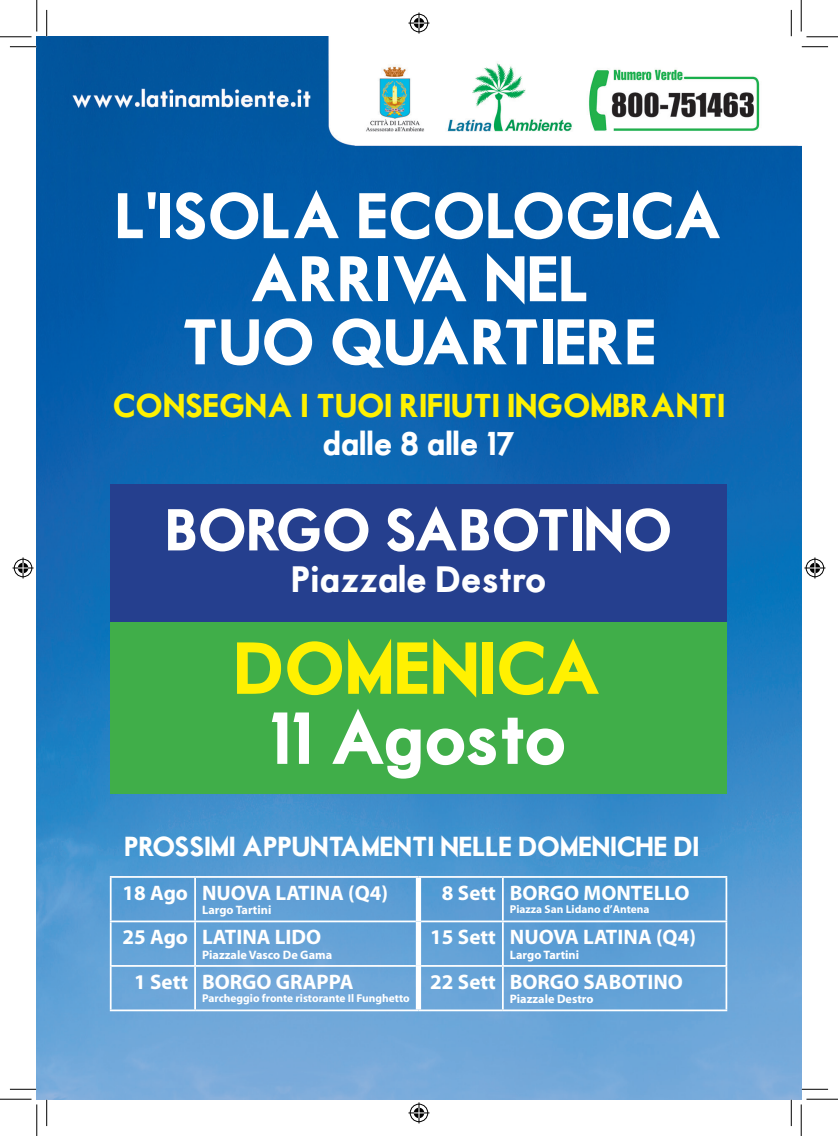
<style>
.page{position:relative;width:838px;height:1136px;background:#fff}
.page>*{position:absolute;margin:0;border:0;box-sizing:border-box;transform-origin:0 0}
.t1{font:70px "Motor Oil 1937 M54";color:#fff101}
.t2{font:70px "Motor Oil 1937 M54";letter-spacing:-.02em;color:#fff}
.t3{font:61.25px/63px "Motor Oil 1937 M54";color:#fff;text-align:center}
.t4{font:56.18px "Motor Oil 1937 M54";color:#fff}
.t5{font:35px "Motor Oil 1937 M54";color:#fff}
.t6{font:31.5px "Motor Oil 1937 M54";color:#fff101}
.t7{font:31.5px "Motor Oil 1937 M54";color:#fff}
.t8{font:26.25px "Motor Oil 1937 M54";color:#fff}
.t9{font:700 21px "Myriad";color:#fff}
.t10{font:700 12.25px "Myriad";color:#fff}
.t11{font:700 11.38px "Myriad";color:#fff}
.s1{font-family:"Myriad";font-weight:700}
</style>
<div class="page">
<img style="left:37px;top:37px;width:764px;height:1061px">
<div style="left:111px;top:484px;width:616px;height:139px;background:#253f8e"></div>
<div style="left:111px;top:622px;width:616px;height:171px;background:#40ae49"></div>
<hr style="left:110px;top:875px;width:85px;height:2px;background:#fff">
<hr style="left:110px;top:877px;width:2px;height:43px;background:#fff">
<hr style="left:195px;top:875px;width:223px;height:2px;background:#fff">
<hr style="left:194px;top:877px;width:2px;height:43px;background:#fff">
<hr style="left:418px;top:875px;width:85px;height:2px;background:#fff">
<hr style="left:503px;top:875px;width:224px;height:2px;background:#fff">
<hr style="left:502px;top:877px;width:1px;height:43px;background:#fff">
<hr style="left:725px;top:877px;width:2px;height:43px;background:#fff">
<hr style="left:110px;top:920px;width:85px;height:2px;background:#fff">
<hr style="left:110px;top:922px;width:2px;height:42px;background:#fff">
<hr style="left:195px;top:920px;width:221px;height:2px;background:#fff">
<hr style="left:194px;top:922px;width:2px;height:42px;background:#fff">
<hr style="left:421px;top:920px;width:82px;height:2px;background:#fff">
<hr style="left:503px;top:920px;width:224px;height:2px;background:#fff">
<hr style="left:502px;top:922px;width:1px;height:42px;background:#fff">
<hr style="left:725px;top:922px;width:2px;height:42px;background:#fff">
<hr style="left:110px;top:964px;width:85px;height:2px;background:#fff">
<hr style="left:110px;top:966px;width:2px;height:43px;background:#fff">
<hr style="left:195px;top:964px;width:221px;height:2px;background:#fff">
<hr style="left:194px;top:966px;width:2px;height:43px;background:#fff">
<hr style="left:421px;top:964px;width:82px;height:2px;background:#fff">
<hr style="left:503px;top:964px;width:224px;height:2px;background:#fff">
<hr style="left:502px;top:966px;width:1px;height:43px;background:#fff">
<hr style="left:725px;top:966px;width:2px;height:43px;background:#fff">
<hr style="left:110px;top:1009px;width:85px;height:1px;background:#fff">
<hr style="left:195px;top:1009px;width:223px;height:1px;background:#fff">
<hr style="left:418px;top:1009px;width:85px;height:1px;background:#fff">
<hr style="left:503px;top:1009px;width:224px;height:1px;background:#fff">
<div style="left:416px;top:877px;width:5px;height:44px;background:#fff"></div>
<div style="left:416px;top:921px;width:5px;height:44px;background:#fff"></div>
<div style="left:416px;top:965px;width:5px;height:44px;background:#fff"></div>
<svg style="left:10px;top:46px;width:26px;height:1px"></svg>
<svg style="left:801px;top:46px;width:27px;height:1px"></svg>
<svg style="left:10px;top:1088px;width:26px;height:1px"></svg>
<svg style="left:801px;top:1088px;width:27px;height:1px"></svg>
<svg style="left:46px;top:10px;width:1px;height:26px"></svg>
<svg style="left:46px;top:1099px;width:1px;height:26px"></svg>
<svg style="left:790px;top:10px;width:1px;height:26px"></svg>
<svg style="left:790px;top:1099px;width:1px;height:26px"></svg>
<hr style="left:0;top:36px;width:32px;height:1px;background:#000">
<hr style="left:806px;top:36px;width:31px;height:1px;background:#000">
<hr style="left:0;top:1098px;width:32px;height:1px;background:#000">
<hr style="left:806px;top:1098px;width:31px;height:1px;background:#000">
<hr style="left:36px;top:0;width:1px;height:31px;background:#000">
<hr style="left:36px;top:1104px;width:1px;height:31px;background:#000">
<hr style="left:800px;top:0;width:1px;height:31px;background:#000">
<hr style="left:800px;top:1104px;width:1px;height:31px;background:#000">
<svg style="left:408px;top:13px;width:21px;height:21px"></svg>
<svg style="left:408px;top:1102px;width:21px;height:21px"></svg>
<svg style="left:13px;top:557px;width:21px;height:21px"></svg>
<svg style="left:804px;top:557px;width:21px;height:21px"></svg>
<h2 class="t3" style="left:115px;top:188px;width:609px">L<span class="s1">'</span>ISOLA ECOLOGICA<br>ARRIVA NEL<br>TUO QUARTIERE</h2>
<h3 class="t6" style="left:113px;top:391px;width:613px">CONSEGNA I TUOI RIFIUTI INGOMBRANTI</h3>
<h3 class="t7" style="left:322px;top:429px;width:195px">dalle 8 alle 17</h3>
<h3 class="t4" style="left:165px;top:505px;width:508px">BORGO SABOTINO</h3>
<h3 class="t5" style="left:291px;top:564px;width:257px">Piazzale Destro</h3>
<h1 class="t1" style="left:234px;top:637px;width:369px">DOMENICA</h1>
<h1 class="t2" style="left:269px;top:707px;width:300px">11 Agosto</h1>
<p class="t8" style="left:125px;top:835px;width:591px">PROSSIMI APPUNTAMENTI NELLE DOMENICHE DI :</p>
<p class="t9" style="left:123px;top:881px;width:267px">18 Ago NUOVA LATINA (Q4)</p>
<p class="t10" style="left:202px;top:903px;width:71px">Largo Tartini</p>
<p class="t9" style="left:442px;top:881px;width:249px">8 Sett BORGO MONTELLO</p>
<p class="t11" style="left:510px;top:903px;width:141px">Piazza San Lidano d’Antena</p>
<p class="t9" style="left:123px;top:926px;width:200px">25 Ago LATINA LIDO</p>
<p class="t10" style="left:202px;top:948px;width:132px">Piazzale Vasco De Gama</p>
<p class="t9" style="left:430px;top:926px;width:267px">15 Sett NUOVA LATINA (Q4)</p>
<p class="t10" style="left:510px;top:948px;width:71px">Largo Tartini</p>
<p class="t9" style="left:134px;top:970px;width:221px">1 Sett BORGO GRAPPA</p>
<p class="t11" style="left:202px;top:992px;width:209px">Parcheggio fronte ristorante Il Funghetto</p>
<p class="t9" style="left:430px;top:970px;width:254px">22 Sett BORGO SABOTINO</p>
<p class="t10" style="left:510px;top:992px;width:85px">Piazzale Destro</p>
</div>
